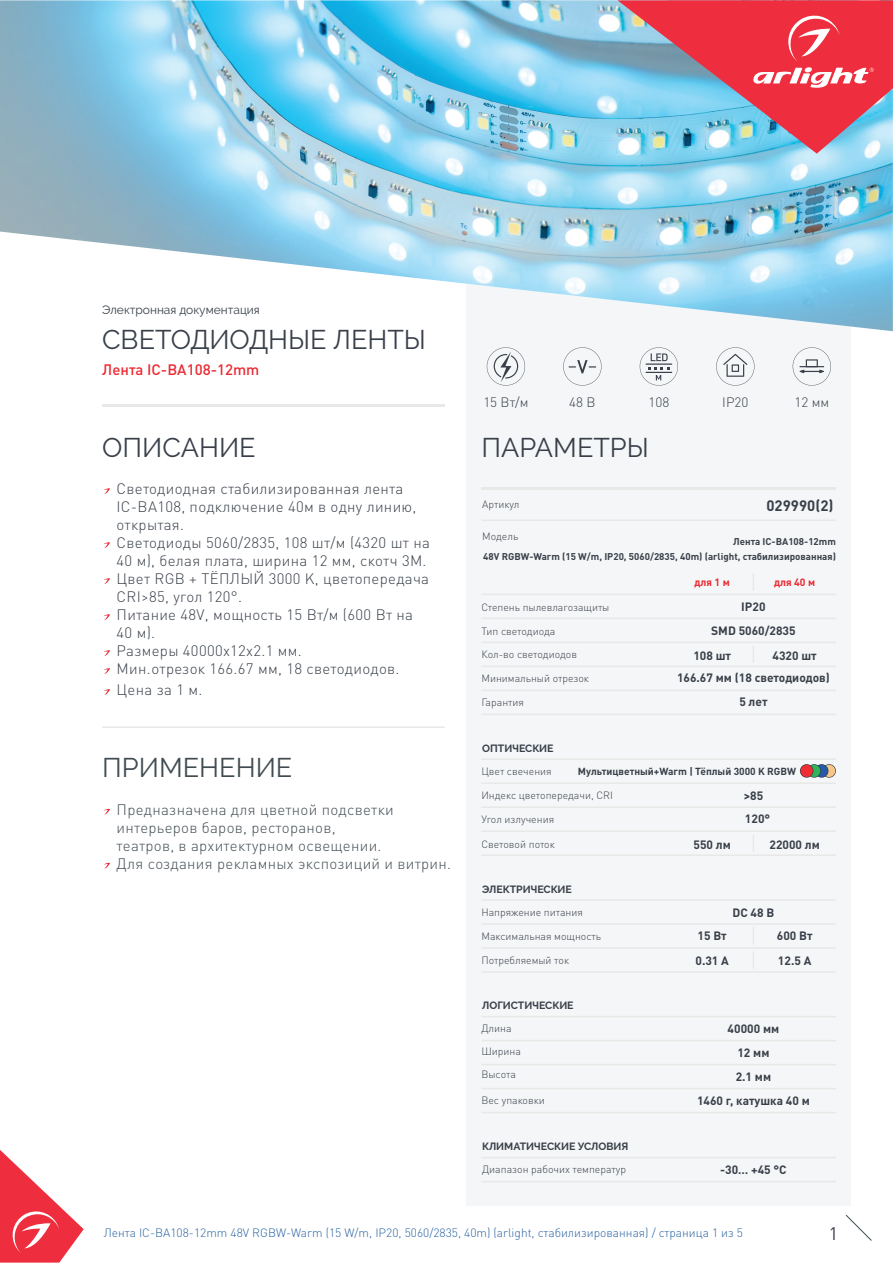
<style>
.page{position:relative;width:893px;height:1263px;background:#fff}
.page>*{position:absolute;margin:0;border:0;box-sizing:border-box;transform-origin:0 0}
.t1{font:27px "Raleway";color:#39404a}
.t2{font:27px "Raleway";color:#404c52}
.t3{font:18px "DIN Pro";color:#39404a}
.t4{font:300 15px/18px "DIN Pro";letter-spacing:.02em;color:#39404a}
.t5{font:300 15px/18px "DIN Pro";letter-spacing:.02em;color:#404c52}
.t6{font:500 15px "DIN Pro";color:#eb2932}
.t7{font:700 15px "DIN Pro";color:#39404a}
.t8{font:300 13.5px "DIN Pro";color:#39404a}
.t9{font:700 12px/23.9px "DIN Pro";color:#39404a}
.t10{font:300 12px "DIN Pro";color:#2863a2}
.t11{font:12px "Raleway";color:#39404a}
.t12{font:300 10.5px "DIN Pro";color:#39404a}
.t13{font:700 10.5px "Raleway";color:#39404a}
.t14{font:700 10.5px "DIN Pro";color:#eb2932}
.t15{font:700 10.2px "DIN Pro";color:#39404a}
.t16{font:700 9.75px/14.5px "DIN Pro";color:#39404a;text-align:right}
</style>
<div class="page">
<div style="left:465px;top:0;width:385px;height:1206px;background:#f5f6f7"></div>
<img style="left:0;top:0;width:892px;height:331px">
<hr style="left:102px;top:404px;width:342px;height:3px;background:#e7e9e7">
<hr style="left:481px;top:487px;width:354px;height:3px;background:#e7e9e7">
<hr style="left:481px;top:520px;width:354px;height:1px;background:#e7e9e7">
<hr style="left:481px;top:594px;width:354px;height:1px;background:#e7e9e7">
<hr style="left:481px;top:618px;width:354px;height:1px;background:#e7e9e7">
<hr style="left:481px;top:642px;width:354px;height:1px;background:#e7e9e7">
<hr style="left:481px;top:666px;width:354px;height:1px;background:#e7e9e7">
<hr style="left:481px;top:690px;width:354px;height:1px;background:#e7e9e7">
<hr style="left:481px;top:714px;width:354px;height:1px;background:#e7e9e7">
<hr style="left:481px;top:758px;width:354px;height:2px;background:#e7e9e7">
<hr style="left:481px;top:782px;width:354px;height:2px;background:#e7e9e7">
<hr style="left:481px;top:806px;width:354px;height:2px;background:#e7e9e7">
<hr style="left:481px;top:830px;width:354px;height:2px;background:#e7e9e7">
<hr style="left:481px;top:854px;width:354px;height:2px;background:#e7e9e7">
<hr style="left:481px;top:899px;width:354px;height:2px;background:#e7e9e7">
<hr style="left:481px;top:923px;width:354px;height:2px;background:#e7e9e7">
<hr style="left:481px;top:947px;width:354px;height:2px;background:#e7e9e7">
<hr style="left:481px;top:971px;width:354px;height:2px;background:#e7e9e7">
<hr style="left:481px;top:1016px;width:354px;height:1px;background:#e7e9e7">
<hr style="left:481px;top:1040px;width:354px;height:1px;background:#e7e9e7">
<hr style="left:481px;top:1064px;width:354px;height:1px;background:#e7e9e7">
<hr style="left:481px;top:1088px;width:354px;height:1px;background:#e7e9e7">
<hr style="left:481px;top:1112px;width:354px;height:1px;background:#e7e9e7">
<hr style="left:481px;top:1157px;width:354px;height:1px;background:#e7e9e7">
<hr style="left:481px;top:1181px;width:354px;height:1px;background:#e7e9e7">
<svg style="left:716px;top:347px;width:38px;height:39px"></svg>
<svg style="left:487px;top:347px;width:38px;height:39px"></svg>
<svg style="left:563px;top:347px;width:38px;height:39px"></svg>
<svg style="left:639px;top:347px;width:39px;height:39px"></svg>
<svg style="left:792px;top:347px;width:39px;height:39px"></svg>
<svg style="left:617px;top:0;width:275px;height:154px;background:#c0778b"></svg>
<svg style="left:0;top:1150px;width:84px;height:113px"></svg>
<svg style="left:753px;top:574px;width:1px;height:17px"></svg>
<svg style="left:753px;top:646px;width:1px;height:17px"></svg>
<svg style="left:753px;top:835px;width:1px;height:17px"></svg>
<svg style="left:753px;top:952px;width:1px;height:16px"></svg>
<svg style="left:753px;top:927px;width:1px;height:17px"></svg>
<svg style="left:845px;top:1215px;width:27px;height:26px"></svg>
<svg style="left:822px;top:764px;width:13px;height:14px"></svg>
<div style="left:823px;top:765px;width:12px;height:12px;background:#f6c68b;border-radius:50%"></div>
<svg style="left:814px;top:764px;width:14px;height:14px"></svg>
<svg style="left:815px;top:765px;width:12px;height:12px"></svg>
<svg style="left:807px;top:764px;width:13px;height:14px"></svg>
<div style="left:808px;top:765px;width:12px;height:12px;background:#2fb45b;border-radius:50%"></div>
<svg style="left:799px;top:764px;width:14px;height:14px"></svg>
<div style="left:800px;top:765px;width:12px;height:12px;background:#ee2e33;border-radius:50%"></div>
<svg style="left:104px;top:488px;width:6px;height:6px"></svg>
<svg style="left:104px;top:542px;width:6px;height:6px"></svg>
<svg style="left:104px;top:578px;width:6px;height:6px"></svg>
<svg style="left:104px;top:614px;width:6px;height:6px"></svg>
<svg style="left:104px;top:650px;width:6px;height:6px"></svg>
<svg style="left:104px;top:668px;width:6px;height:6px"></svg>
<svg style="left:104px;top:689px;width:6px;height:6px"></svg>
<svg style="left:104px;top:809px;width:6px;height:6px"></svg>
<svg style="left:104px;top:863px;width:6px;height:6px"></svg>
<hr style="left:102px;top:726px;width:342px;height:2px;background:#e7e9e7">
<p class="t11" style="left:102px;top:303px;width:159px">Электронная документация</p>
<h1 class="t1" style="left:102px;top:324px;width:325px">СВЕТОДИОДНЫЕ ЛЕНТЫ</h1>
<p class="t6" style="left:102px;top:359px;width:158px">Лента IC-BA108-12mm</p>
<h1 class="t1" style="left:102px;top:432px;width:155px">ОПИСАНИЕ</h1>
<p class="t4" style="left:117px;top:479px;width:315px">Светодиодная стабилизированная лента<br>IC-BA108, подключение 40м в одну линию, открытая.<br>Светодиоды 5060/2835, 108 шт/м (4320 шт на<br>40 м), белая плата, ширина 12 мм, скотч 3M.<br>Цвет RGB + ТЁПЛЫЙ 3000 K, цветопередача<br>CRI&gt;85, угол 120°.<br>Питание 48V, мощность 15 Вт/м (600 Вт на<br>40 м).<br>Размеры 40000x12x2.1 мм.<br>Мин.отрезок 166.67 мм, 18 светодиодов.</p>
<p class="t4" style="left:117px;top:680px;width:87px">Цена за 1 м.</p>
<h1 class="t2" style="left:102px;top:752px;width:191px">ПРИМЕНЕНИЕ</h1>
<p class="t5" style="left:117px;top:800px;width:336px">Предназначена для цветной подсветки интерьеров баров, ресторанов,<br>театров, в архитектурном освещении.<br>Для создания рекламных экспозиций и витрин.</p>
<p class="t8" style="left:483px;top:393px;width:47px">15 Вт/м</p>
<p class="t8" style="left:569px;top:393px;width:28px">48 В</p>
<p class="t8" style="left:648px;top:393px;width:22px">108</p>
<p class="t8" style="left:722px;top:393px;width:28px">IP20</p>
<h1 class="t1" style="left:481px;top:432px;width:169px">ПАРАМЕТРЫ</h1>
<p class="t8" style="left:794px;top:393px;width:36px">12 мм</p>
<p class="t7" style="left:766px;top:495px;width:69px">029990(2)</p>
<p class="t16" style="left:483px;top:534px;width:354px">Лента IC-BA108-12mm<br>48V RGBW-Warm (15 W/m, IP20, 5060/2835, 40m) (arlight, стабилизированная)</p>
<p class="t12" style="left:482px;top:497px;width:39px">Артикул</p>
<p class="t12" style="left:482px;top:530px;width:38px">Модель</p>
<p class="t12" style="left:481px;top:600px;width:129px">Степень пылевлагозащиты</p>
<p class="t12" style="left:481px;top:624px;width:75px">Тип светодиода</p>
<p class="t12" style="left:481px;top:648px;width:97px">Кол-во светодиодов</p>
<p class="t12" style="left:481px;top:671px;width:109px">Минимальный отрезок</p>
<p class="t12" style="left:481px;top:695px;width:44px">Гарантия</p>
<p class="t14" style="left:694px;top:575px;width:37px">для 1 м</p>
<p class="t14" style="left:774px;top:575px;width:43px">для 40 м</p>
<p class="t9" style="left:741px;top:594px;width:26px">IP20</p>
<p class="t9" style="left:693px;top:618px;width:104px;line-height:24.6px;text-indent:18px">SMD 5060/2835<br>108 шт</p>
<p class="t9" style="left:677px;top:643px;width:154px;line-height:22.8px;text-indent:96px">4320 шт<br>166.67 мм (18 светодиодов)</p>
<p class="t9" style="left:739px;top:690px;width:30px">5 лет</p>
<p class="t13" style="left:482px;top:742px;width:73px">ОПТИЧЕСКИЕ</p>
<p class="t12" style="left:481px;top:764px;width:72px">Цвет свечения</p>
<p class="t12" style="left:481px;top:788px;width:133px">Индекс цветопередачи, CRI</p>
<p class="t12" style="left:481px;top:812px;width:74px">Угол излучения</p>
<p class="t12" style="left:481px;top:837px;width:75px">Световой поток</p>
<p class="t15" style="left:578px;top:764px;width:220px">Мультицветный+Warm | Тёплый 3000 K RGBW</p>
<p class="t9" style="left:743px;top:783px;width:28px">&gt;85<br>120°</p>
<p class="t9" style="left:693px;top:832px;width:39px">550 лм</p>
<p class="t9" style="left:769px;top:832px;width:52px">22000 лм</p>
<p class="t13" style="left:482px;top:883px;width:91px">ЭЛЕКТРИЧЕСКИЕ</p>
<p class="t12" style="left:481px;top:905px;width:103px">Напряжение питания</p>
<p class="t12" style="left:481px;top:929px;width:121px">Максимальная мощность</p>
<p class="t12" style="left:481px;top:953px;width:89px">Потребляемый ток</p>
<p class="t13" style="left:482px;top:999px;width:93px">ЛОГИСТИЧЕСКИЕ</p>
<p class="t12" style="left:481px;top:1021px;width:32px">Длина</p>
<p class="t12" style="left:481px;top:1044px;width:41px">Ширина</p>
<p class="t12" style="left:481px;top:1068px;width:36px">Высота</p>
<p class="t12" style="left:481px;top:1093px;width:65px">Вес упаковки</p>
<p class="t9" style="left:732px;top:901px;width:43px">DC 48 В</p>
<p class="t9" style="left:697px;top:924px;width:31px">15 Вт</p>
<p class="t9" style="left:776px;top:924px;width:37px">600 Вт</p>
<p class="t9" style="left:695px;top:949px;width:35px">0.31 А</p>
<p class="t9" style="left:778px;top:949px;width:35px">12.5 А</p>
<p class="t9" style="left:697px;top:1017px;width:114px;text-align:center">40000 мм<br>12 мм<br>2.1 мм<br>1460 г, катушка 40 м</p>
<p class="t13" style="left:482px;top:1140px;width:148px">КЛИМАТИЧЕСКИЕ УСЛОВИЯ</p>
<p class="t12" style="left:482px;top:1162px;width:145px">Диапазон рабочих температур</p>
<p class="t9" style="left:720px;top:1158px;width:68px">-30… +45 °С</p>
<p class="t10" style="left:104px;top:1224px;width:641px">Лента IC-BA108-12mm 48V RGBW-Warm (15 W/m, IP20, 5060/2835, 40m) (arlight, стабилизированная) / страница 1 из 5</p>
<p class="t3" style="left:829px;top:1222px;width:11px">1</p>
</div>
